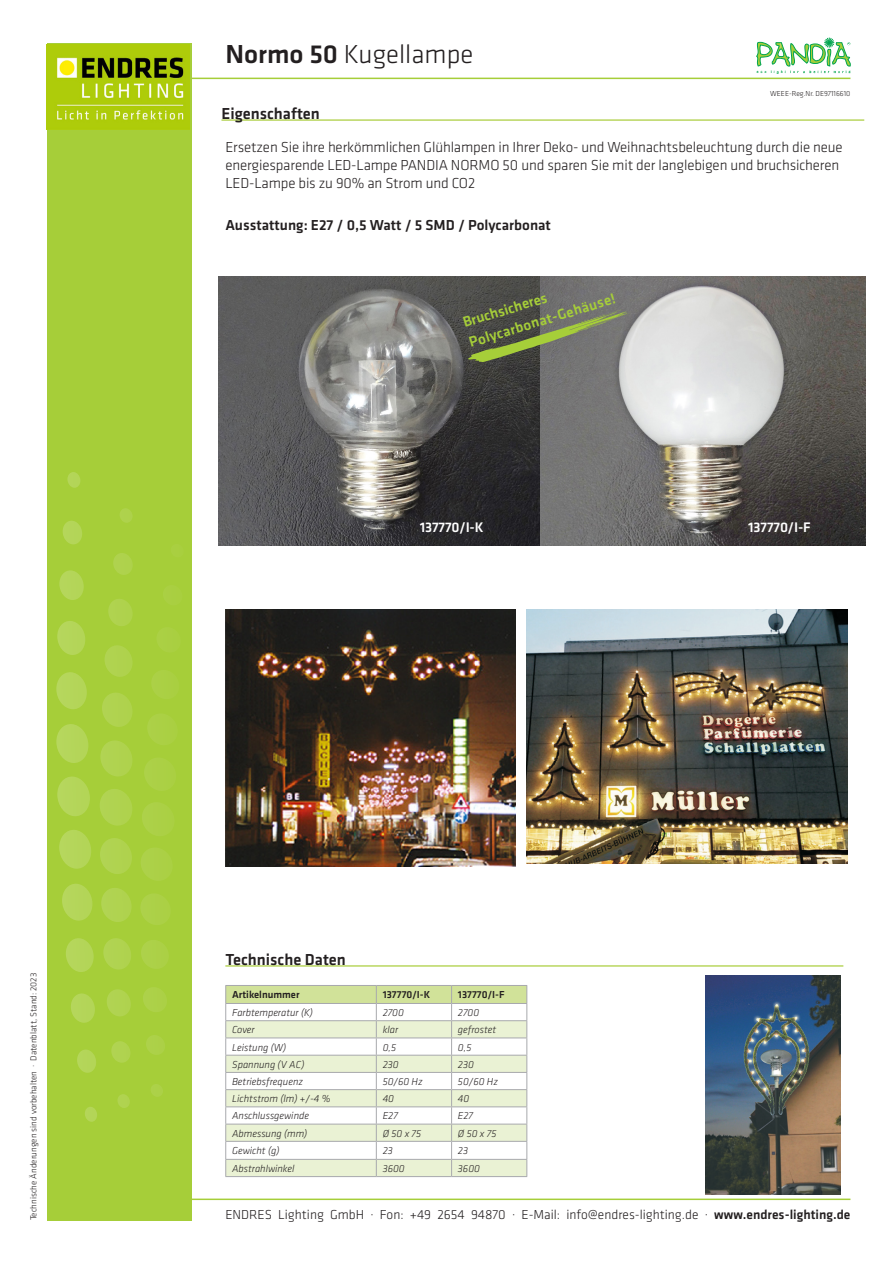
<style>
.page{position:relative;width:893px;height:1263px;background:#fff}
.page>*{position:absolute;margin:0;border:0;box-sizing:border-box;transform-origin:0 0}
.t1{font:300 27px "Klavika";color:#231f20}
.Überschriften-Fließt{font:500 16.5px "Klavika";color:#231f20}
.Fließtext{font:300 15px/18px "Klavika";letter-spacing:-.01em;color:#231f20}
.t2{font:500 15px "Klavika";color:#231f20}
.t3{font:500 15px/21px "Klavika";color:#a6ce39}
.t4{font:500 14.4px "Klavika";letter-spacing:-.01em;color:#fff}
.t5{font:300 13.5px "Klavika";color:#231f20}
.Tabellentext{font:italic 300 10.5px "Klavika";color:#231f20}
.Tabellentext-übersch{font:500 10.5px "Klavika";color:#231f20}
.t6{font:300 9px "Klavika";color:#231f20}
.t7{font:300 7.5px "Klavika";color:#231f20}
.s1{font-weight:500}
</style>
<div class="page">
<img style="left:218px;top:276px;width:647px;height:270px">
<div style="left:47px;top:43px;width:144px;height:1177px;background:#a6ce39"></div>
<hr style="left:191px;top:78px;width:659px;height:1px;background:#a6ce39">
<hr style="left:48px;top:1198px;width:802px;height:2px;background:#a6ce39">
<svg style="left:225px;top:985px;width:302px;height:191px"></svg>
<hr style="left:376px;top:1159px;width:76px;height:1px;background:#a8a9ad">
<hr style="left:452px;top:1159px;width:75px;height:1px;background:#a8a9ad">
<hr style="left:225px;top:1176px;width:151px;height:1px;background:#a8a9ad">
<hr style="left:376px;top:1176px;width:76px;height:1px;background:#a8a9ad">
<hr style="left:452px;top:1176px;width:75px;height:1px;background:#a8a9ad">
<svg style="left:756px;top:37px;width:95px;height:37px"></svg>
<svg style="left:468px;top:307px;width:163px;height:56px"></svg>
<div style="left:85px;top:1106px;width:12px;height:16px;background:#b3d558;border-radius:50%"></div>
<div style="left:77px;top:1049px;width:19px;height:24px;background:#b4d558;border-radius:50%"></div>
<svg style="left:71px;top:993px;width:24px;height:30px"></svg>
<svg style="left:66px;top:938px;width:28px;height:34px"></svg>
<svg style="left:62px;top:884px;width:31px;height:37px"></svg>
<svg style="left:59px;top:830px;width:32px;height:39px"></svg>
<svg style="left:57px;top:776px;width:33px;height:40px"></svg>
<svg style="left:56px;top:724px;width:33px;height:39px"></svg>
<svg style="left:56px;top:672px;width:31px;height:37px"></svg>
<svg style="left:57px;top:621px;width:28px;height:34px"></svg>
<svg style="left:59px;top:570px;width:25px;height:30px"></svg>
<svg style="left:62px;top:520px;width:20px;height:25px"></svg>
<div style="left:67px;top:472px;width:14px;height:16px;background:#b3d558;border-radius:50%"></div>
<div style="left:117px;top:1094px;width:13px;height:14px;background:#b0d350;border-radius:50%"></div>
<svg style="left:111px;top:1041px;width:19px;height:22px"></svg>
<svg style="left:107px;top:989px;width:24px;height:27px"></svg>
<svg style="left:103px;top:938px;width:28px;height:32px"></svg>
<svg style="left:101px;top:888px;width:31px;height:34px"></svg>
<svg style="left:100px;top:838px;width:32px;height:36px"></svg>
<svg style="left:100px;top:789px;width:32px;height:37px"></svg>
<svg style="left:100px;top:740px;width:32px;height:37px"></svg>
<svg style="left:102px;top:693px;width:30px;height:34px"></svg>
<svg style="left:104px;top:645px;width:28px;height:32px"></svg>
<svg style="left:108px;top:599px;width:25px;height:27px"></svg>
<svg style="left:113px;top:553px;width:20px;height:22px"></svg>
<svg style="left:120px;top:508px;width:13px;height:15px"></svg>
<svg style="left:151px;top:1084px;width:12px;height:13px"></svg>
<svg style="left:146px;top:1035px;width:19px;height:20px"></svg>
<svg style="left:143px;top:987px;width:24px;height:25px"></svg>
<svg style="left:141px;top:940px;width:27px;height:29px"></svg>
<svg style="left:140px;top:894px;width:30px;height:31px"></svg>
<svg style="left:141px;top:848px;width:29px;height:33px"></svg>
<svg style="left:142px;top:802px;width:27px;height:34px"></svg>
<svg style="left:144px;top:758px;width:24px;height:33px"></svg>
<svg style="left:147px;top:714px;width:20px;height:31px"></svg>
<svg style="left:152px;top:670px;width:14px;height:29px"></svg>
<svg style="left:157px;top:628px;width:8px;height:23px"></svg>
<img style="left:526px;top:609px;width:321px;height:255px">
<img style="left:225px;top:609px;width:291px;height:257px">
<hr style="left:221px;top:119px;width:643px;height:2px;background:#a8cc38">
<hr style="left:225px;top:965px;width:618px;height:1px;background:#a8cc38">
<img style="left:706px;top:976px;width:134px;height:218px">
<img style="left:47px;top:45px;width:143px;height:84px">
<p class="t6" style="left:29px;top:1220px;width:249px;rotate:-90deg">Technische Änderungen sind vorbehalten · Datenblatt, Stand: 2023</p>
<p class="t1" style="left:225px;top:39px;width:250px"><span class="s1">Normo 50</span> Kugellampe</p>
<p class="Überschriften-Fließt" style="left:221px;top:105px;width:100px">Eigenschaften</p>
<p class="t7" style="left:770px;top:89px;width:82px">WEEE-Reg.Nr. DE97116610</p>
<p class="Fließtext" style="left:225px;top:138px;width:619px">Ersetzen Sie ihre herkömmlichen Glühlampen in Ihrer Deko- und Weihnachtsbeleuchtung durch die neue energiesparende LED-Lampe PANDIA NORMO 50 und sparen Sie mit der langlebigen und bruchsicheren<br>LED-Lampe bis zu 90% an Strom und CO2</p>
<p class="t2" style="left:225px;top:216px;width:327px">Ausstattung: E27 / 0,5 Watt / 5 SMD / Polycarbonat</p>
<p class="t3" style="left:460px;top:313px;width:154px;rotate:-17deg">Bruchsicheres<br>Polycarbonat-Gehäuse!</p>
<p class="t4" style="left:420px;top:519px;width:65px">137770/I-K</p>
<p class="t4" style="left:748px;top:519px;width:64px">137770/I-F</p>
<p class="Überschriften-Fließt" style="left:225px;top:950px;width:122px">Technische Daten</p>
<p class="Tabellentext-übersch" style="left:232px;top:989px;width:69px">Artikelnummer</p>
<p class="Tabellentext-übersch" style="left:383px;top:989px;width:49px">137770/I-K</p>
<p class="Tabellentext-übersch" style="left:458px;top:989px;width:48px">137770/I-F</p>
<p class="Tabellentext" style="left:232px;top:1007px;width:82px">Farbtemperatur (K)</p>
<p class="Tabellentext" style="left:383px;top:1007px;width:23px">2700</p>
<p class="Tabellentext" style="left:458px;top:1007px;width:23px">2700</p>
<p class="Tabellentext" style="left:232px;top:1024px;width:24px">Cover</p>
<p class="Tabellentext" style="left:383px;top:1024px;width:17px">klar</p>
<p class="Tabellentext" style="left:458px;top:1024px;width:40px">gefrostet</p>
<p class="Tabellentext" style="left:232px;top:1041px;width:56px">Leistung (W)</p>
<p class="Tabellentext" style="left:383px;top:1041px;width:15px">0,5</p>
<p class="Tabellentext" style="left:458px;top:1041px;width:15px">0,5</p>
<p class="Tabellentext" style="left:232px;top:1058px;width:74px">Spannung (V AC)</p>
<p class="Tabellentext" style="left:383px;top:1058px;width:18px">230</p>
<p class="Tabellentext" style="left:458px;top:1058px;width:18px">230</p>
<p class="Tabellentext" style="left:232px;top:1076px;width:72px">Betriebsfrequenz</p>
<p class="Tabellentext" style="left:383px;top:1076px;width:41px">50/60 Hz</p>
<p class="Tabellentext" style="left:458px;top:1076px;width:41px">50/60 Hz</p>
<p class="Tabellentext" style="left:232px;top:1093px;width:100px">Lichtstrom (lm) +/-4 %</p>
<p class="Tabellentext" style="left:383px;top:1093px;width:13px">40</p>
<p class="Tabellentext" style="left:458px;top:1093px;width:13px">40</p>
<p class="Tabellentext" style="left:232px;top:1110px;width:78px">Anschlussgewinde</p>
<p class="Tabellentext" style="left:383px;top:1110px;width:17px">E27</p>
<p class="Tabellentext" style="left:458px;top:1110px;width:17px">E27</p>
<p class="Tabellentext" style="left:232px;top:1127px;width:77px">Abmessung (mm)</p>
<p class="Tabellentext" style="left:383px;top:1127px;width:40px">Ø 50 x 75</p>
<p class="Tabellentext" style="left:458px;top:1127px;width:40px">Ø 50 x 75</p>
<p class="Tabellentext" style="left:232px;top:1145px;width:49px">Gewicht (g)</p>
<p class="Tabellentext" style="left:383px;top:1145px;width:12px">23</p>
<p class="Tabellentext" style="left:458px;top:1145px;width:12px">23</p>
<p class="Tabellentext" style="left:232px;top:1163px;width:64px">Abstrahlwinkel</p>
<p class="Tabellentext" style="left:383px;top:1163px;width:24px">3600</p>
<p class="Tabellentext" style="left:458px;top:1163px;width:24px">3600</p>
<p class="t5" style="left:225px;top:1207px;width:627px">ENDRES Lighting GmbH · Fon: +49 2654 94870 · E-Mail: info@endres-lighting.de · <span class="s1">www.endres-lighting.de</span></p>
</div>
